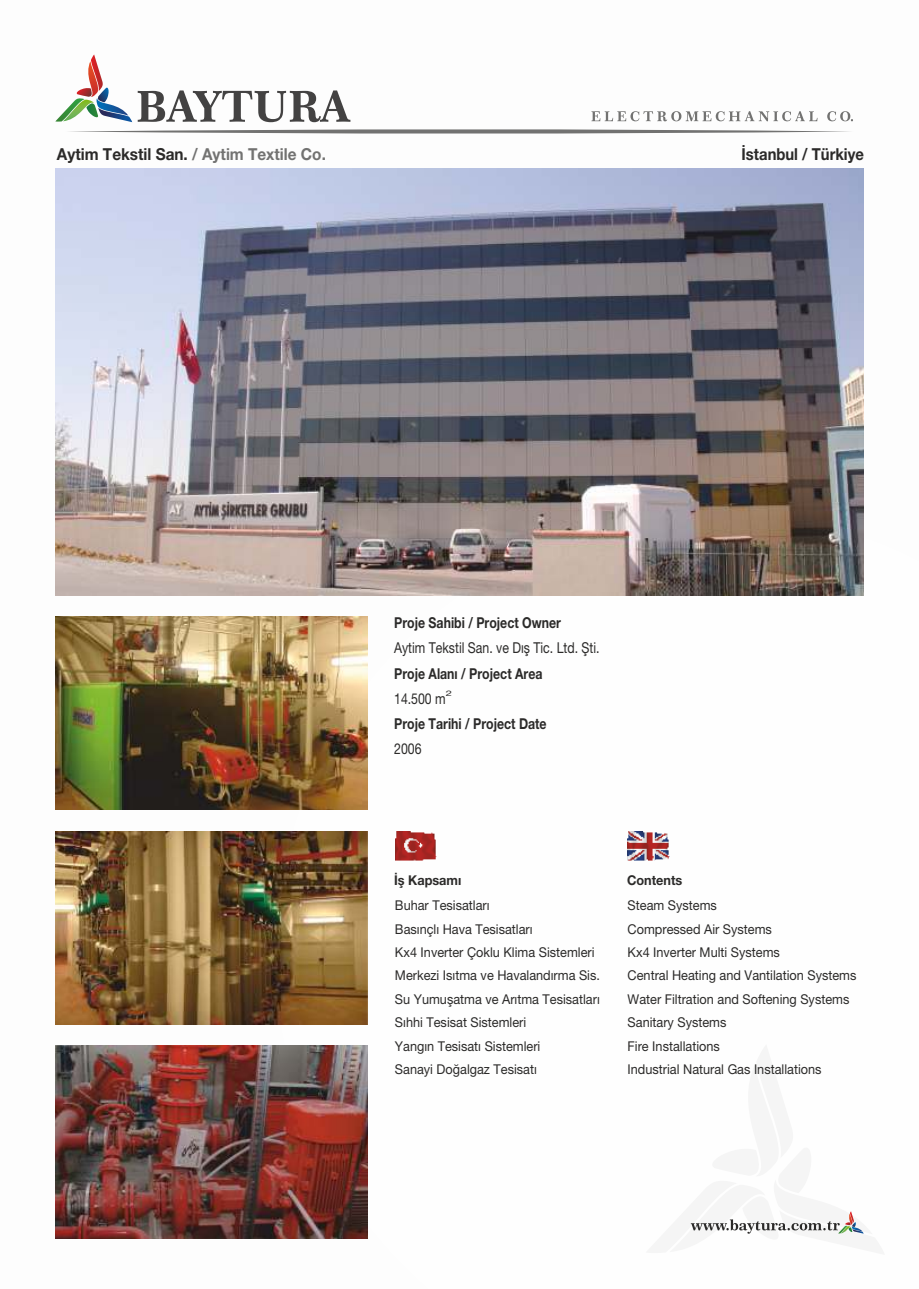
<style>
.page{position:relative;width:919px;height:1289px;background:#fff}
.page>*{position:absolute;margin:0;border:0;box-sizing:border-box;transform-origin:0 0}
.t1{font:700 16.5px "Helvetica Neue LT Pro";color:#2b2a29;scale:.93 1}
.t2{font:700 16.5px "Helvetica Neue LT Pro";color:#2b2a29;scale:.9 1}
.t3{font:700 15px "Helvetica Neue LT Pro";color:#2b2a29;scale:.82 1}
.t4{font:15px "Helvetica Neue LT Pro";color:#2b2a29;scale:.82 1}
.t5{font:13.5px/23.4px "Helvetica Neue LT Pro";color:#2b2a29;scale:.94 1}
.t6{font:700 13.5px "Helvetica Neue LT Pro";color:#2b2a29;scale:.94 1}
.t7{font:7.65px "Helvetica Neue LT Pro";color:#2b2a29;scale:1.46 1}
.s1{color:#727271}
</style>
<div class="page">
<svg style="left:690px;top:1211px;width:174px;height:23px"></svg>
<img style="left:395px;top:831px;width:42px;height:30px">
<img style="left:627px;top:831px;width:42px;height:30px">
<img style="left:55px;top:1045px;width:313px;height:193px">
<img style="left:55px;top:831px;width:313px;height:193px">
<img style="left:55px;top:616px;width:313px;height:194px">
<img style="left:55px;top:168px;width:808px;height:427px">
<svg style="left:55px;top:54px;width:77px;height:68px"></svg>
<svg style="left:138px;top:90px;width:212px;height:32px"></svg>
<svg style="left:69px;top:129px;width:781px;height:5px"></svg>
<svg style="left:591px;top:111px;width:262px;height:10px"></svg>
<p class="t1" style="left:57px;top:148px;width:291px">Aytim Tekstil San. <span class="s1">/ Aytim Textile Co.</span></p>
<p class="t2" style="left:741px;top:148px;width:137px">İstanbul / Türkiye</p>
<p class="t3" style="left:394px;top:617px;width:205px">Proje Sahibi / Project Owner</p>
<p class="t4" style="left:394px;top:642px;width:252px">Aytim Tekstil San. ve Dış Tic. Ltd. Şti.</p>
<p class="t3" style="left:394px;top:667px;width:182px">Proje Alanı / Project Area</p>
<p class="t4" style="left:394px;top:693px;width:64px">14.500 m</p>
<p class="t3" style="left:394px;top:718px;width:187px">Proje Tarihi / Project Date</p>
<p class="t4" style="left:394px;top:743px;width:35px">2006</p>
<p class="t7" style="left:445px;top:690px;width:6px">2</p>
<p class="t6" style="left:394px;top:874px;width:73px">İş Kapsamı</p>
<p class="t6" style="left:627px;top:874px;width:60px">Contents</p>
<p class="t5" style="left:395px;top:895px;width:220px">Buhar Tesisatları<br>Basınçlı Hava Tesisatları<br>Kx4 Inverter Çoklu Klima Sistemleri<br>Merkezi Isıtma ve Havalandırma Sis.<br>Su Yumuşatma ve Arıtma Tesisatları<br>Sıhhi Tesisat Sistemleri<br>Yangın Tesisatı Sistemleri<br>Sanayi Doğalgaz Tesisatı</p>
<p class="t5" style="left:627px;top:895px;width:245px">Steam Systems<br>Compressed Air Systems<br>Kx4 Inverter Multi Systems<br>Central Heating and Vantilation Systems<br>Water Filtration and Softening Systems<br>Sanitary Systems<br>Fire Installations<br>Industrial Natural Gas Installations</p>
</div>
